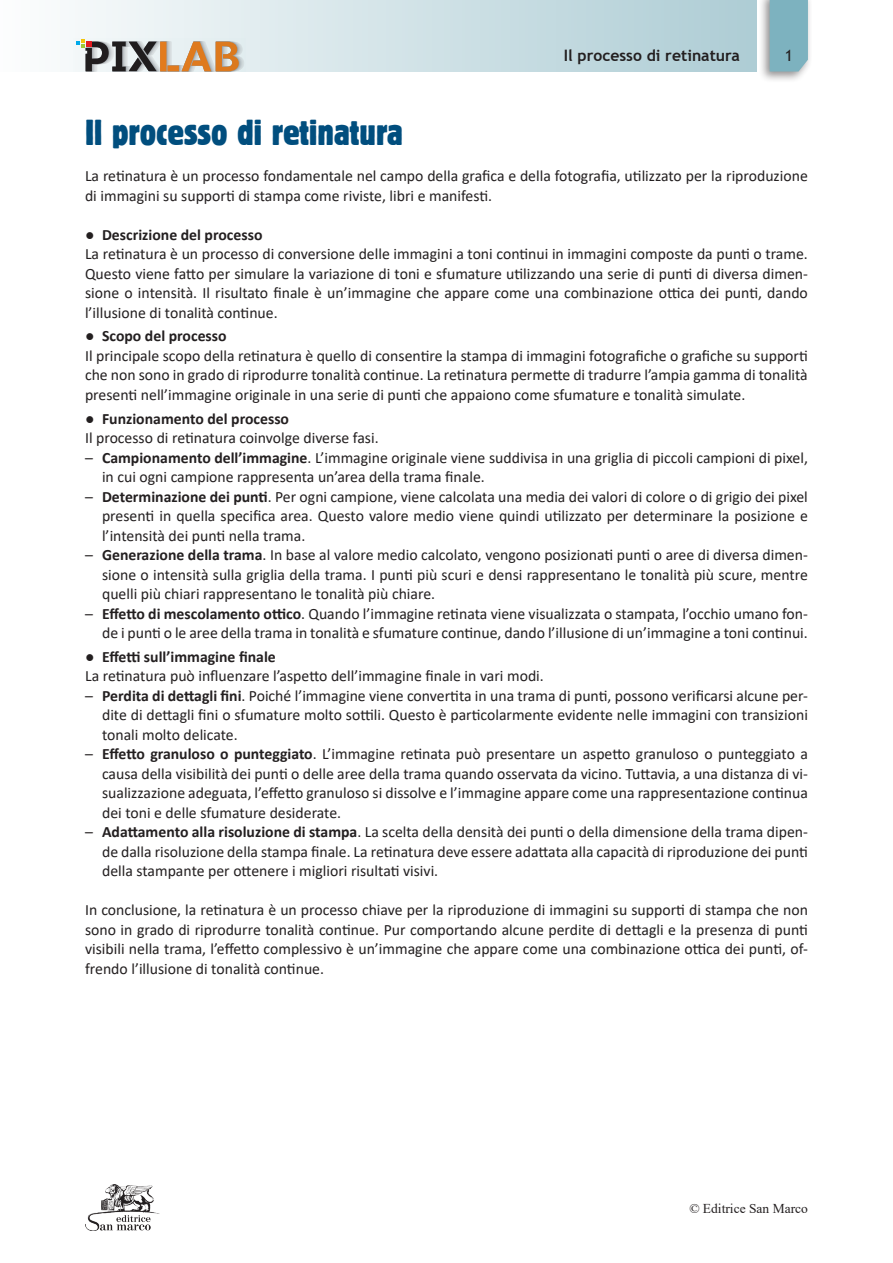
<style>
.page{position:relative;width:893px;height:1263px;background:#fff}
.page>*{position:absolute;margin:0;border:0;box-sizing:border-box;transform-origin:0 0}
.t1{font:condensed 36px "Block BE";color:#014e7e}
.t2{font:15.75px/19.5px "Calibri";color:#231f20;text-align:justify}
.t3{font:700 15.75px "Calibri";color:#231f20}
.t4{font:700 15.75px "Trebuchet MS";color:#231f20}
.t5{font:15.75px "Trebuchet MS";color:#231f20}
.t6{font:13.5px "Times New Roman";color:#231f20}
.s1{font-weight:700}
</style>
<div class="page">
<div style="left:0;top:0;width:757px;height:72px;background:linear-gradient(to right,#fdfdfd,#aecdd5)"></div>
<div style="left:758px;top:0;width:55px;height:83px;background:#231f20;opacity:.5"></div>
<div style="left:770px;top:0;width:38px;height:72px;background:#7db2bf"></div>
<img style="left:74px;top:39px;width:172px;height:33px">
<svg style="left:74px;top:39px;width:170px;height:32px;background:#b6a492"></svg>
<img style="left:85px;top:1184px;width:74px;height:46px">
<p class="t4" style="left:564px;top:45px;width:178px">Il processo di retinatura</p>
<p class="t5" style="left:785px;top:45px;width:10px">1</p>
<h1 class="t1" style="left:85px;top:111px;width:319px">Il processo di retinatura</h1>
<p class="t2" style="left:85px;top:166px;width:724px">La retinatura è un processo fondamentale nel campo della grafica e della fotografia, utilizzato per la riproduzione di immagini su supporti di stampa come riviste, libri e manifesti.</p>
<p class="t3" style="left:85px;top:223px;width:179px">● Descrizione del processo</p>
<p class="t2" style="left:85px;top:244px;width:724px">La retinatura è un processo di conversione delle immagini a toni continui in immagini composte da punti o trame.<br>Questo viene fatto per simulare la variazione di toni e sfumature utilizzando una serie di punti di diversa dimen&shy;sione o intensità. Il risultato finale è un’immagine che appare come una combinazione ottica dei punti, dando l’illusione di tonalità continue.</p>
<p class="t3" style="left:85px;top:325px;width:143px">● Scopo del processo</p>
<p class="t2" style="left:85px;top:345px;width:724px">Il principale scopo della retinatura è quello di consentire la stampa di immagini fotografiche o grafiche su supporti che non sono in grado di riprodurre tonalità continue. La retinatura permette di tradurre l’ampia gamma di tonalità presenti nell’immagine originale in una serie di punti che appaiono come sfumature e tonalità simulate.</p>
<p class="t3" style="left:85px;top:407px;width:206px">● Funzionamento del processo</p>
<p class="t2" style="left:85px;top:428px;width:295px">Il processo di retinatura coinvolge diverse fasi.</p>
<p class="t2" style="left:102px;top:447px;width:707px;text-indent:-17px">– <span class="s1">Campionamento dell’immagine</span>. L’immagine originale viene suddivisa in una griglia di piccoli campioni di pixel, in cui ogni campione rappresenta un’area della trama finale.</p>
<p class="t2" style="left:102px;top:486px;width:707px;text-indent:-17px">– <span class="s1">Determinazione dei punti</span>. Per ogni campione, viene calcolata una media dei valori di colore o di grigio dei pixel presenti in quella specifica area. Questo valore medio viene quindi utilizzato per determinare la posizione e l’intensità dei punti nella trama.</p>
<p class="t2" style="left:102px;top:545px;width:707px;text-indent:-17px">– <span class="s1">Generazione della trama</span>. In base al valore medio calcolato, vengono posizionati punti o aree di diversa dimen&shy;sione o intensità sulla griglia della trama. I punti più scuri e densi rappresentano le tonalità più scure, mentre quelli più chiari rappresentano le tonalità più chiare.</p>
<p class="t2" style="left:85px;top:603px;width:724px;text-align:right">– <span class="s1">Effetto di mescolamento ottico</span>. Quando l’immagine retinata viene visualizzata o stampata, l’occhio umano fon&shy;de i punti o le aree della trama in tonalità e sfumature continue, dando l’illusione di un’immagine a toni continui.</p>
<p class="t3" style="left:85px;top:645px;width:192px">● Effetti sull’immagine finale</p>
<p class="t2" style="left:85px;top:666px;width:460px">La retinatura può influenzare l’aspetto dell’immagine finale in vari modi.</p>
<p class="t2" style="left:102px;top:685px;width:707px;text-indent:-17px">– <span class="s1">Perdita di dettagli fini</span>. Poiché l’immagine viene convertita in una trama di punti, possono verificarsi alcune per&shy;dite di dettagli fini o sfumature molto sottili. Questo è particolarmente evidente nelle immagini con transizioni tonali molto delicate.</p>
<p class="t2" style="left:102px;top:744px;width:707px;text-indent:-17px">– <span class="s1">Effetto granuloso o punteggiato</span>. L’immagine retinata può presentare un aspetto granuloso o punteggiato a causa della visibilità dei punti o delle aree della trama quando osservata da vicino. Tuttavia, a una distanza di vi&shy;sualizzazione adeguata, l’effetto granuloso si dissolve e l’immagine appare come una rappresentazione continua dei toni e delle sfumature desiderate.</p>
<p class="t2" style="left:102px;top:822px;width:707px;text-indent:-17px">– <span class="s1">Adattamento alla risoluzione di stampa</span>. La scelta della densità dei punti o della dimensione della trama dipen&shy;de dalla risoluzione della stampa finale. La retinatura deve essere adattata alla capacità di riproduzione dei punti della stampante per ottenere i migliori risultati visivi.</p>
<p class="t2" style="left:85px;top:900px;width:724px">In conclusione, la retinatura è un processo chiave per la riproduzione di immagini su supporti di stampa che non sono in grado di riprodurre tonalità continue. Pur comportando alcune perdite di dettagli e la presenza di punti visibili nella trama, l’effetto complessivo è un’immagine che appare come una combinazione ottica dei punti, of&shy;frendo l’illusione di tonalità continue.</p>
<p class="t6" style="left:689px;top:1199px;width:120px">© Editrice San Marco</p>
</div>
